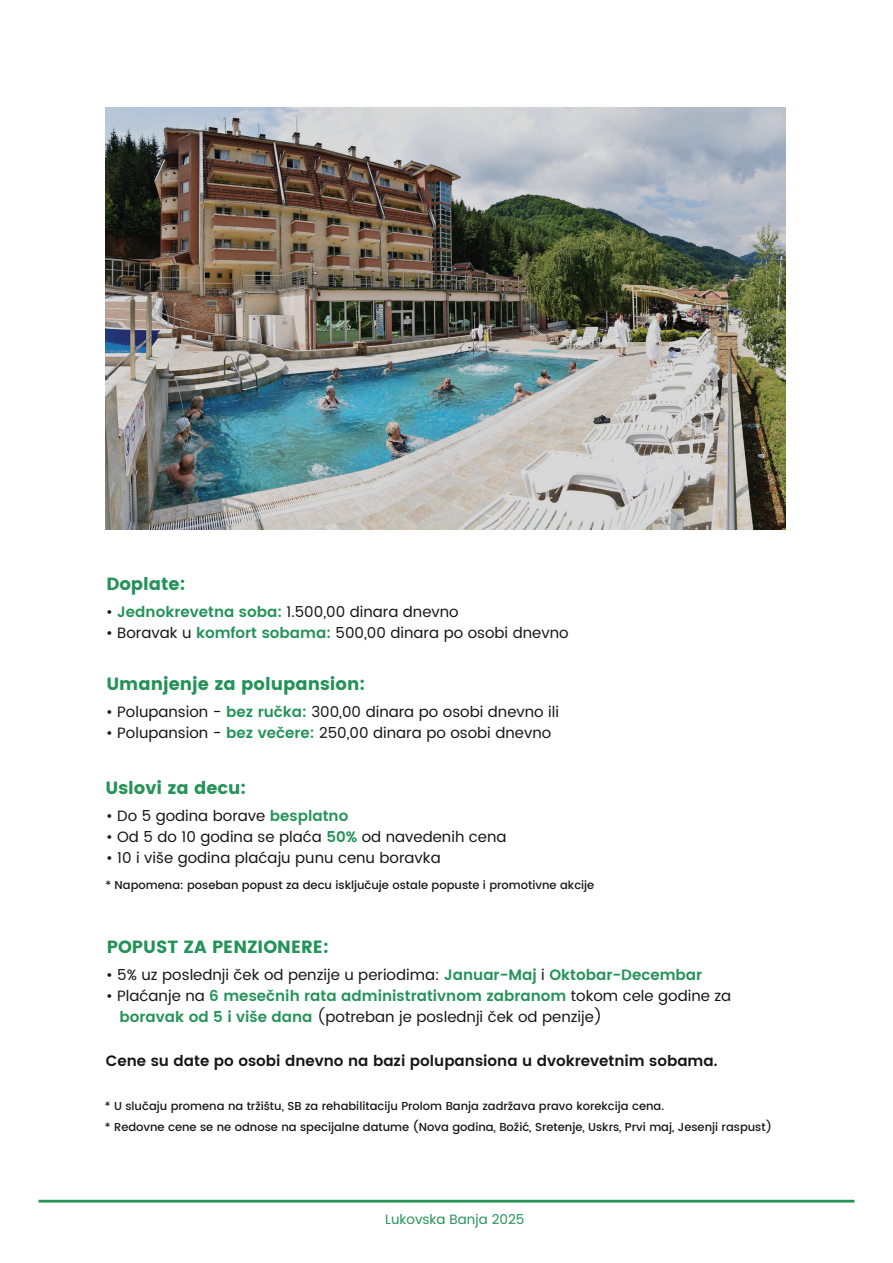
<style>
.page{position:relative;width:893px;height:1263px;background:#fff}
.page>*{position:absolute;margin:0;border:0;box-sizing:border-box;transform-origin:0 0}
.t1{font:17.7px "Poppins";color:#239357}
.t2{font:15px/21px "Poppins";color:#161419}
.t3{font:600 15px "Poppins";color:#161419}
.t4{font:13.5px "Poppins";color:#239357}
.t5{font:500 11.55px/20.1px "Poppins";color:#161419}
.s1{font-weight:600;color:#239357}
</style>
<div class="page">
<div style="left:39px;top:1200px;width:815px;height:2px;border:2px solid #239357"></div>
<img style="left:105px;top:108px;width:680px;height:422px">
<p class="t1" style="left:106px;top:574px;width:81px">Doplate:</p>
<p class="t2" style="left:106px;top:602px;width:354px">• <span class="s1">Jednokrevetna soba:</span> 1.500,00 dinara dnevno</p>
<p class="t2" style="left:106px;top:623px;width:464px">• Boravak u <span class="s1">komfort sobama:</span> 500,00 dinara po osobi dnevno</p>
<p class="t1" style="left:106px;top:674px;width:260px">Umanjenje za polupansion:</p>
<p class="t2" style="left:106px;top:702px;width:455px">• Polupansion - <span class="s1">bez ručka:</span> 300,00 dinara po osobi dnevno ili</p>
<p class="t2" style="left:106px;top:723px;width:447px">• Polupansion - <span class="s1">bez večere:</span> 250,00 dinara po osobi dnevno</p>
<p class="t1" style="left:105px;top:778px;width:142px">Uslovi za decu:</p>
<p class="t2" style="left:106px;top:806px;width:244px">• Do 5 godina borave <span class="s1">besplatno</span></p>
<p class="t2" style="left:106px;top:827px;width:402px">• Od 5 do 10 godina se plaća <span class="s1">50%</span> od navedenih cena</p>
<p class="t2" style="left:106px;top:848px;width:336px">• 10 i više godina plaćaju punu cenu boravka</p>
<p class="t5" style="left:105px;top:875px;width:490px">* Napomena: poseban popust za decu isključuje ostale popuste i promotivne akcije</p>
<p class="t1" style="left:107px;top:937px;width:223px">POPUST ZA PENZIONERE:</p>
<p class="t2" style="left:106px;top:965px;width:598px">• 5% uz poslednji ček od penzije u periodima: <span class="s1">Januar-Maj</span> i <span class="s1">Oktobar-Decembar</span></p>
<p class="t2" style="left:120px;top:986px;width:613px;text-indent:-14px">• Plaćanje na <span class="s1">6 mesečnih rata administrativnom zabranom</span> tokom cele godine za <span class="s1">boravak od 5 i više dana</span> (potreban je poslednji ček od penzije)</p>
<p class="t3" style="left:106px;top:1049px;width:613px">Cene su date po osobi dnevno na bazi polupansiona u dvokrevetnim sobama.</p>
<p class="t5" style="left:105px;top:1096px;width:668px">* U slučaju promena na tržištu, SB za rehabilitaciju Prolom Banja zadržava pravo korekcija cena.<br>* Redovne cene se ne odnose na specijalne datume (Nova godina, Božić, Sretenje, Uskrs, Prvi maj, Jesenji raspust)</p>
<p class="t4" style="left:385px;top:1209px;width:141px">Lukovska Banja 2025</p>
</div>
